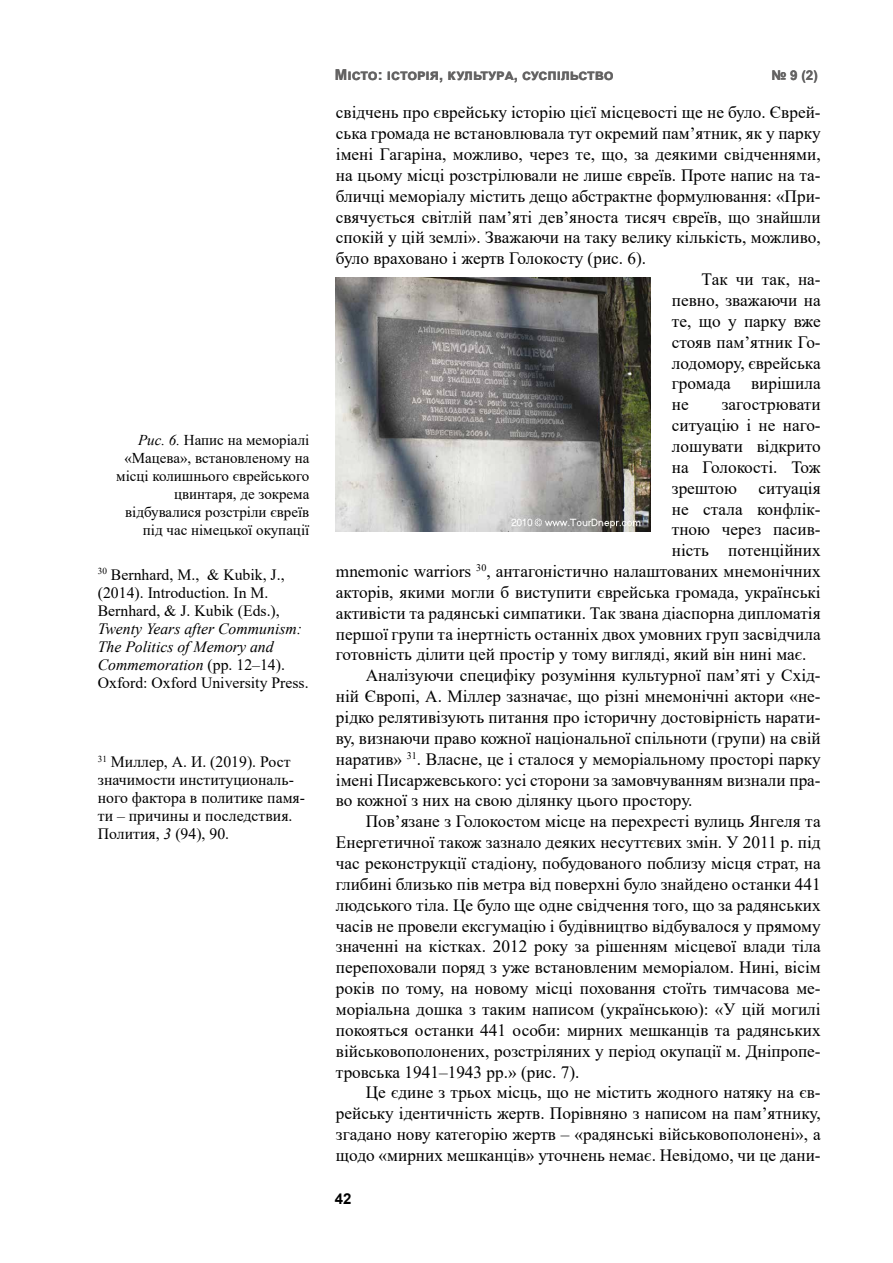
<style>
.page{position:relative;width:893px;height:1263px;background:#fff}
.page>*{position:absolute;margin:0;border:0;box-sizing:border-box;transform-origin:0 0}
.t1{font:17.25px "Times New Roman";color:#000}
.t2{font:15.75px/18px "Times New Roman";color:#000}
.t3{font:italic 15.75px/18px "Times New Roman";color:#000}
.t4{font:15px/18px "Times New Roman";color:#000;text-align:right}
.t5{font:700 15px "Arial";color:#646363}
.t6{font:700 15px "Arial";color:#000}
.t7{font:700 13.5px "Arial";color:#646363}
.s1{font-style:italic}
.s2{font-style:normal}
</style>
<div class="page">
<img style="left:336px;top:277px;width:315px;height:255px">
<p class="t4" style="left:116px;top:430px;width:195px"><span class="s1">Рис. 6.</span> Напис на меморіалі «Мацева», встановленому на місці колишнього єврейського цвинтаря, де зокрема відбувалися розстріли євреїв під час німецької окупації</p>
<p class="t2" style="left:98px;top:565px;width:188px"><sup>30</sup> Bernhard, M., &amp; Kubik, J., (2014). Introduction. In M.<br>Bernhard, &amp; J. Kubik (Eds.),</p>
<p class="t3" style="left:98px;top:619px;width:212px">Twenty Years after Communism:<br>The Politics of Memory and<br>Commemoration <span class="s2">(pp. 12–14).<br>Oxford: Oxford University Press.</span></p>
<p class="t2" style="left:98px;top:752px;width:209px"><sup>31</sup> Миллер, А. И. (2019). Рост значимости институциональ&shy;ного фактора в политике памя&shy;ти – причины и последствия.<br>Полития, <span class="s1">3</span> (94), 90.</p>
<p class="t5" style="left:335px;top:64px;width:280px">Місто: історія, культура, суспільство</p>
<p class="t7" style="left:771px;top:66px;width:48px">№ 9 (2)</p>
<p class="t1" style="left:336px;top:100px;width:486px">свідчень про єврейську історію цієї місцевості ще не було. Єврей-</p>
<p class="t1" style="left:336px;top:121px;width:486px">ська громада не встановлювала тут окремий пам’ятник, як у парку</p>
<p class="t1" style="left:336px;top:142px;width:486px">імені Гагаріна, можливо, через те, що, за деякими свідченнями,</p>
<p class="t1" style="left:336px;top:163px;width:486px">на цьому місці розстрілювали не лише євреїв. Проте напис на та-</p>
<p class="t1" style="left:336px;top:184px;width:486px">бличці меморіалу містить дещо абстрактне формулювання: «При-</p>
<p class="t1" style="left:336px;top:205px;width:486px">свячується світлій пам’яті дев’яноста тисяч євреїв, що знайшли</p>
<p class="t1" style="left:336px;top:225px;width:486px">спокій у цій землі». Зважаючи на таку велику кількість, можливо,</p>
<p class="t1" style="left:336px;top:246px;width:312px">було враховано і жертв Голокосту (рис. 6).</p>
<p class="t1" style="left:702px;top:267px;width:121px">Так чи так, на-</p>
<p class="t1" style="left:672px;top:288px;width:150px">певно, зважаючи на</p>
<p class="t1" style="left:672px;top:309px;width:150px">те, що у парку вже</p>
<p class="t1" style="left:672px;top:330px;width:150px">стояв пам’ятник Го-</p>
<p class="t1" style="left:672px;top:351px;width:150px">лодомору, єврейська</p>
<p class="t1" style="left:672px;top:371px;width:150px">громада вирішила</p>
<p class="t1" style="left:672px;top:392px;width:18px">не</p>
<p class="t1" style="left:722px;top:392px;width:100px">загострювати</p>
<p class="t1" style="left:672px;top:413px;width:150px">ситуацію і не наго-</p>
<p class="t1" style="left:672px;top:434px;width:150px">лошувати відкрито</p>
<p class="t1" style="left:672px;top:455px;width:150px">на Голокості. Тож</p>
<p class="t1" style="left:672px;top:476px;width:150px">зрештою ситуація</p>
<p class="t1" style="left:672px;top:497px;width:150px">не стала конфлік-</p>
<p class="t1" style="left:672px;top:517px;width:150px">тною через пасив-</p>
<p class="t1" style="left:672px;top:538px;width:150px">ність потенційних</p>
<p class="t1" style="left:336px;top:559px;width:486px">mnemonic warriors <sup>30</sup>, антагоністично налаштованих мнемонічних</p>
<p class="t1" style="left:336px;top:580px;width:486px">акторів, якими могли б виступити єврейська громада, українські</p>
<p class="t1" style="left:336px;top:601px;width:486px">активісти та радянські симпатики. Так звана діаспорна дипломатія</p>
<p class="t1" style="left:336px;top:622px;width:486px">першої групи та інертність останніх двох умовних груп засвідчила</p>
<p class="t1" style="left:336px;top:642px;width:472px">готовність ділити цей простір у тому вигляді, який він нині має.</p>
<p class="t1" style="left:366px;top:663px;width:456px">Аналізуючи специфіку розуміння культурної пам’яті у Схід-</p>
<p class="t1" style="left:336px;top:684px;width:486px">ній Європі, А. Міллер зазначає, що різні мнемонічні актори «не-</p>
<p class="t1" style="left:336px;top:705px;width:486px">рідко релятивізують питання про історичну достовірність нарати-</p>
<p class="t1" style="left:336px;top:726px;width:486px">ву, визнаючи право кожної національної спільноти (групи) на свій</p>
<p class="t1" style="left:336px;top:747px;width:486px">наратив» <sup>31</sup>. Власне, це і сталося у меморіальному просторі парку</p>
<p class="t1" style="left:336px;top:768px;width:486px">імені Писаржевського: усі сторони за замовчуванням визнали пра-</p>
<p class="t1" style="left:336px;top:788px;width:358px">во кожної з них на свою ділянку цього простору.</p>
<p class="t1" style="left:366px;top:809px;width:456px">Пов’язане з Голокостом місце на перехресті вулиць Янгеля та</p>
<p class="t1" style="left:336px;top:830px;width:486px">Енергетичної також зазнало деяких несуттєвих змін. У 2011 р. під</p>
<p class="t1" style="left:336px;top:851px;width:486px">час реконструкції стадіону, побудованого поблизу місця страт, на</p>
<p class="t1" style="left:336px;top:872px;width:486px">глибині близько пів метра від поверхні було знайдено останки 441</p>
<p class="t1" style="left:336px;top:893px;width:486px">людського тіла. Це було ще одне свідчення того, що за радянських</p>
<p class="t1" style="left:336px;top:914px;width:486px">часів не провели ексгумацію і будівництво відбувалося у прямому</p>
<p class="t1" style="left:336px;top:934px;width:486px">значенні на кістках. 2012 року за рішенням місцевої влади тіла</p>
<p class="t1" style="left:336px;top:955px;width:486px">перепоховали поряд з уже встановленим меморіалом. Нині, вісім</p>
<p class="t1" style="left:336px;top:976px;width:486px">років по тому, на новому місці поховання стоїть тимчасова ме-</p>
<p class="t1" style="left:336px;top:997px;width:486px">моріальна дошка з таким написом (українською): «У цій могилі</p>
<p class="t1" style="left:336px;top:1018px;width:486px">покояться останки 441 особи: мирних мешканців та радянських</p>
<p class="t1" style="left:336px;top:1039px;width:486px">військовополонених, розстріляних у період окупації м. Дніпропе-</p>
<p class="t1" style="left:336px;top:1059px;width:245px">тровська 1941–1943 рр.» (рис. 7).</p>
<p class="t1" style="left:366px;top:1080px;width:456px">Це єдине з трьох місць, що не містить жодного натяку на єв-</p>
<p class="t1" style="left:336px;top:1101px;width:486px">рейську ідентичність жертв. Порівняно з написом на пам’ятнику,</p>
<p class="t1" style="left:336px;top:1122px;width:486px">згадано нову категорію жертв – «радянські військовополонені», а</p>
<p class="t1" style="left:336px;top:1143px;width:486px">щодо «мирних мешканців» уточнень немає. Невідомо, чи це дани-</p>
<p class="t6" style="left:335px;top:1188px;width:18px">42</p>
</div>
